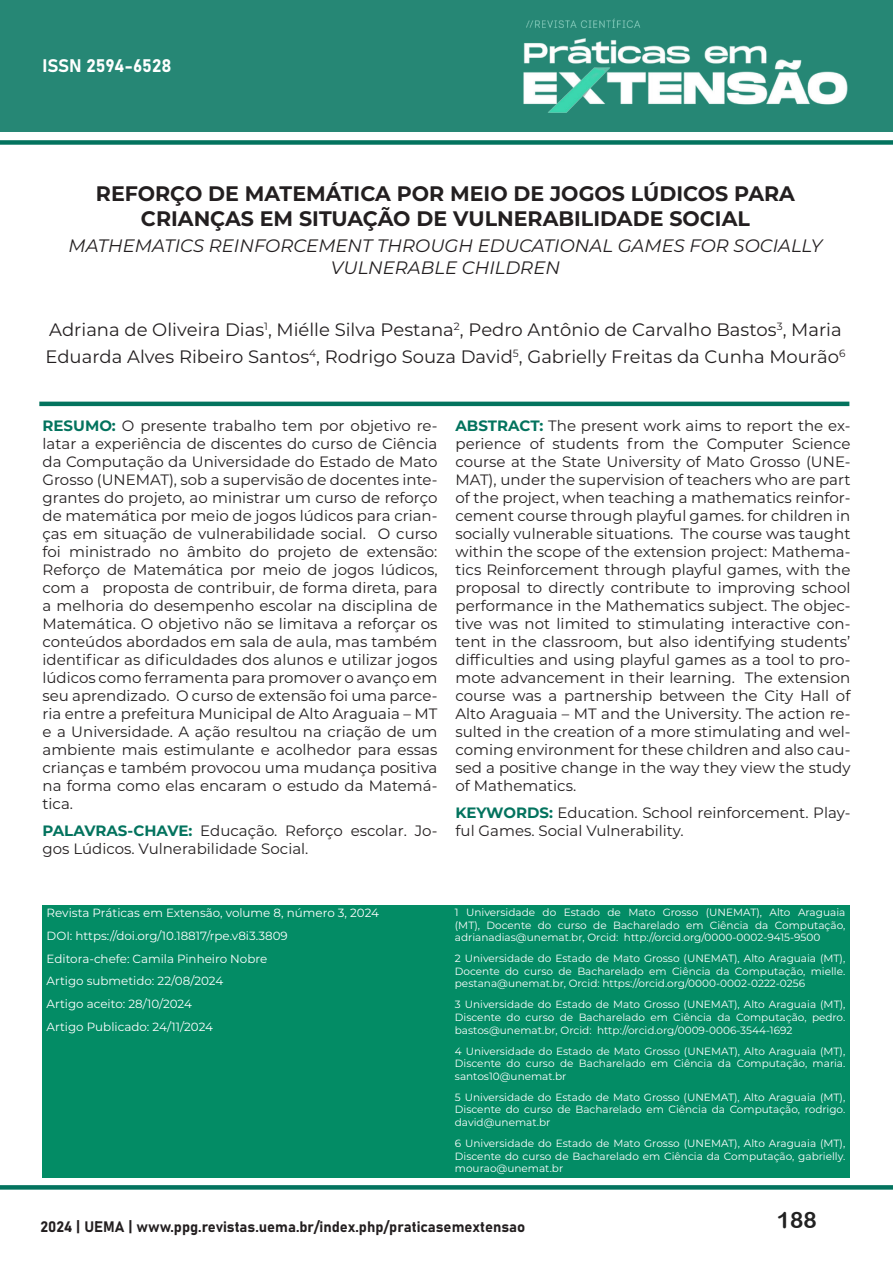
<style>
.page{position:relative;width:893px;height:1263px;background:#fff}
.page>*{position:absolute;margin:0;border:0;box-sizing:border-box;transform-origin:0 0}
.t1{font:22.5px "Arial Rounded MT Bold";color:#222}
.t2{font:700 21px/25.2px "Montserrat";color:#231f20;text-align:center}
.t3{font:18px/27px "Montserrat";color:#231f20}
.t4{font:italic 18px/21.6px "Montserrat";color:#231f20;text-align:center}
.t5{font:18px "Bahnschrift";color:#fff}
.t6{font:15px/18px "Montserrat";color:#231f20;text-align:justify}
.t7{font:15px "Bahnschrift";color:#231f20}
.t8{font:11.85px/22.6px "Montserrat";color:#fff}
.t9{font:10.5px/12.6px "Montserrat";color:#fff;text-align:justify}
.s1{font-weight:700;color:#03735e}
</style>
<div class="page">
<div style="left:0;top:0;width:893px;height:132px;background:#268775"></div>
<img style="left:523px;top:18px;width:325px;height:95px">
<div style="left:0;top:140px;width:893px;height:5px;background:#03735e"></div>
<svg style="left:0;top:1185px;width:893px;height:4px;background:#0b7763"></svg>
<div style="left:43px;top:906px;width:807px;height:272px;background:#038c65"></div>
<hr style="left:39px;top:402px;width:810px;height:4px;background:#03735e">
<p class="t5" style="left:43px;top:52px;width:130px">ISSN 2594-6528</p>
<h2 class="t2" style="left:96px;top:180px;width:701px">REFORÇO DE MATEMÁTICA POR MEIO DE JOGOS LÚDICOS PARA<br>CRIANÇAS EM SITUAÇÃO DE VULNERABILIDADE SOCIAL</h2>
<p class="t4" style="left:69px;top:234px;width:755px">MATHEMATICS REINFORCEMENT THROUGH EDUCATIONAL GAMES FOR SOCIALLY<br>VULNERABLE CHILDREN</p>
<p class="t3" style="left:45px;top:316px;width:802px">Adriana de Oliveira Dias<sup>1</sup>, Miélle Silva Pestana<sup>2</sup>, Pedro Antônio de Carvalho Bastos<sup>3</sup>, Maria<br>Eduarda Alves Ribeiro Santos<sup>4</sup>, Rodrigo Souza David<sup>5</sup>, Gabrielly Freitas da Cunha Mourão<sup>6</sup></p>
<p class="t6" style="left:43px;top:416px;width:396px"><span class="s1">RESUMO:</span> O presente trabalho tem por objetivo re&shy;latar a experiência de discentes do curso de Ciência da Computação da Universidade do Estado de Mato Grosso (UNEMAT), sob a supervisão de docentes inte&shy;grantes do projeto, ao ministrar um curso de reforço de matemática por meio de jogos lúdicos para crian&shy;ças em situação de vulnerabilidade social. O curso foi ministrado no âmbito do projeto de extensão:<br>Reforço de Matemática por meio de jogos lúdicos, com a proposta de contribuir, de forma direta, para a melhoria do desempenho escolar na disciplina de Matemática. O objetivo não se limitava a reforçar os conteúdos abordados em sala de aula, mas também identificar as dificuldades dos alunos e utilizar jogos lúdicos como ferramenta para promover o avanço em seu aprendizado. O curso de extensão foi uma parce&shy;ria entre a prefeitura Municipal de Alto Araguaia – MT e a Universidade. A ação resultou na criação de um ambiente mais estimulante e acolhedor para essas crianças e também provocou uma mudança positiva na forma como elas encaram o estudo da Matemá&shy;tica.</p>
<p class="t6" style="left:43px;top:821px;width:396px"><span class="s1">PALAVRAS-CHAVE:</span> Educação. Reforço escolar. Jo&shy;gos Lúdicos. Vulnerabilidade Social.</p>
<p class="t6" style="left:455px;top:416px;width:396px"><span class="s1">ABSTRACT:</span> The present work aims to report the ex&shy;perience of students from the Computer Science course at the State University of Mato Grosso (UNE-MAT), under the supervision of teachers who are part of the project, when teaching a mathematics reinfor&shy;cement course through playful games. for children in socially vulnerable situations. The course was taught within the scope of the extension project: Mathema&shy;tics Reinforcement through playful games, with the proposal to directly contribute to improving school performance in the Mathematics subject. The objec&shy;tive was not limited to stimulating interactive con&shy;tent in the classroom, but also identifying students’ difficulties and using playful games as a tool to pro&shy;mote advancement in their learning. The extension course was a partnership between the City Hall of Alto Araguaia – MT and the University. The action re&shy;sulted in the creation of a more stimulating and wel&shy;coming environment for these children and also cau&shy;sed a positive change in the way they view the study of Mathematics.</p>
<p class="t6" style="left:455px;top:803px;width:396px"><span class="s1">KEYWORDS:</span> Education. School reinforcement. Play&shy;ful Games. Social Vulnerability.</p>
<p class="t8" style="left:47px;top:901px;width:334px">Revista Práticas em Extensão, volume 8, número 3, 2024<br>DOI: https://doi.org/10.18817/rpe.v8i3.3809<br>Editora-chefe: Camila Pinheiro Nobre<br>Artigo submetido: 22/08/2024<br>Artigo aceito: 28/10/2024<br>Artigo Publicado: 24/11/2024</p>
<p class="t9" style="left:455px;top:905px;width:392px">1 Universidade do Estado de Mato Grosso (UNEMAT), Alto Araguaia (MT), Docente do curso de Bacharelado em Ciência da Computação, adrianadias@unemat.br, Orcid: http://orcid.org/0000-0002-9415-9500</p>
<p class="t9" style="left:455px;top:952px;width:392px">2 Universidade do Estado de Mato Grosso (UNEMAT), Alto Araguaia (MT), Docente do curso de Bacharelado em Ciência da Computação, mielle. pestana@unemat.br, Orcid: https://orcid.org/0000-0002-0222-0256</p>
<p class="t9" style="left:455px;top:998px;width:392px">3 Universidade do Estado de Mato Grosso (UNEMAT), Alto Araguaia (MT), Discente do curso de Bacharelado em Ciência da Computação, pedro. bastos@unemat.br, Orcid: http://orcid.org/0009-0006-3544-1692</p>
<p class="t9" style="left:455px;top:1044px;width:392px">4 Universidade do Estado de Mato Grosso (UNEMAT), Alto Araguaia (MT), Discente do curso de Bacharelado em Ciência da Computação, maria. santos10@unemat.br</p>
<p class="t9" style="left:455px;top:1090px;width:392px">5 Universidade do Estado de Mato Grosso (UNEMAT), Alto Araguaia (MT), Discente do curso de Bacharelado em Ciência da Computação, rodrigo. david@unemat.br</p>
<p class="t9" style="left:455px;top:1137px;width:392px">6 Universidade do Estado de Mato Grosso (UNEMAT), Alto Araguaia (MT), Discente do curso de Bacharelado em Ciência da Computação, gabrielly. mourao@unemat.br</p>
<p class="t7" style="left:40px;top:1215px;width:486px">2024 | UEMA | www.ppg.revistas.uema.br/index.php/praticasemextensao</p>
<h1 class="t1" style="left:777px;top:1206px;width:42px">188</h1>
</div>
